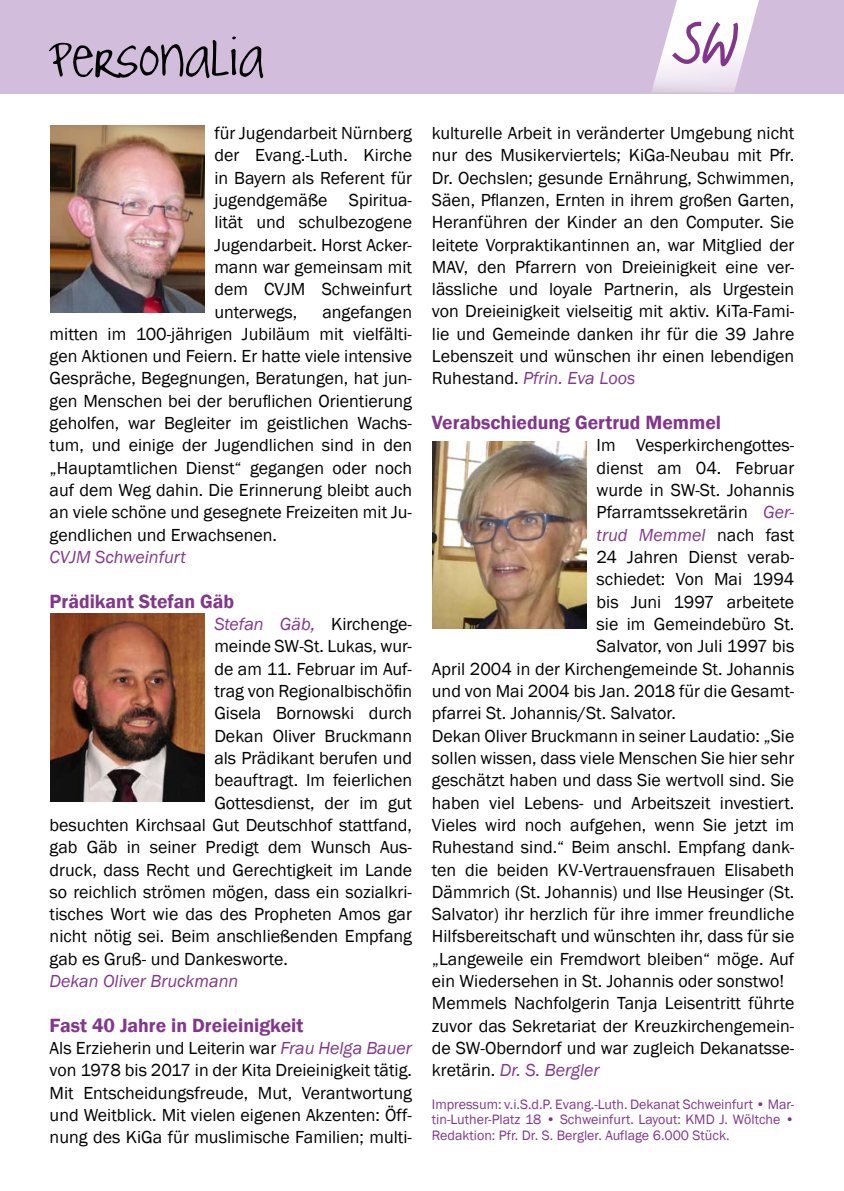
<style>
.page{position:relative;width:844px;height:1191px;background:#fff}
.page>*{position:absolute;margin:0;border:0;box-sizing:border-box;transform-origin:0 0}
.t1{font:64.4px "Joyful Juliana";color:#000}
.t2{font:600 19.6px "Franklin Gothic";color:#82368c}
.t3{font:17.85px/22.4px "Franklin Gothic";color:#000;text-align:justify}
.t4{font:italic 17.85px "Franklin Gothic";color:#82368c}
.t5{font:14px/15.8px "Franklin Gothic";color:#82368c;text-align:justify}
.s1{font-style:normal;color:#000}
.s2{font-style:italic;color:#82368c}
.s3{font-weight:600}
</style>
<div class="page">
<div style="left:0;top:0;width:843px;height:93px;background:#d3bddc"></div>
<svg style="left:652px;top:0;width:107px;height:93px"></svg>
<img style="left:50px;top:125px;width:154px;height:187px">
<img style="left:50px;top:614px;width:154px;height:187px">
<img style="left:432px;top:441px;width:154px;height:188px">
<h1 class="t1" style="left:49px;top:26px;width:216px">Personalia</h1>
<p class="t3" style="left:214px;top:122px;width:199px">für Jugendarbeit Nürnberg der Evang.-Luth. Kirche in Bayern als Referent für jugendgemäße Spiritua&shy;lität und schulbezogene Jugendarbeit. Horst Acker&shy;mann war gemeinsam mit dem CVJM Schweinfurt unterwegs,</p>
<p class="t3" style="left:50px;top:301px;width:364px;text-indent:272px">angefangen mitten im 100-jährigen Jubiläum mit vielfälti&shy;gen Aktionen und Feiern. Er hatte viele intensive Gespräche, Begegnungen, Beratungen, hat jun&shy;gen Menschen bei der beruflichen Orientierung geholfen, war Begleiter im geistlichen Wachs&shy;tum, und einige der Jugendlichen sind in den „Hauptamtlichen Dienst“ gegangen oder noch auf dem Weg dahin. Die Erinnerung bleibt auch an viele schöne und gesegnete Freizeiten mit Ju&shy;gendlichen und Erwachsenen.</p>
<p class="t4" style="left:50px;top:546px;width:138px">CVJM Schweinfurt</p>
<p class="t2" style="left:50px;top:589px;width:186px">Prädikant Stefan Gäb</p>
<p class="t4" style="left:214px;top:613px;width:199px">Stefan Gäb, <span class="s1">Kirchenge-</span></p>
<p class="t3" style="left:214px;top:635px;width:199px">meinde SW-St. Lukas, wur-</p>
<p class="t3" style="left:214px;top:658px;width:199px">de am 11. Februar im Auf-</p>
<p class="t3" style="left:214px;top:680px;width:199px">trag von Regionalbischöfin</p>
<p class="t3" style="left:214px;top:702px;width:199px">Gisela Bornowski durch</p>
<p class="t3" style="left:214px;top:725px;width:199px">Dekan Oliver Bruckmann</p>
<p class="t3" style="left:214px;top:747px;width:199px">als Prädikant berufen und</p>
<p class="t3" style="left:214px;top:769px;width:199px">beauftragt. Im feierlichen</p>
<p class="t3" style="left:214px;top:791px;width:199px">Gottesdienst, der im gut</p>
<p class="t3" style="left:50px;top:814px;width:364px">besuchten Kirchsaal Gut Deutschhof stattfand,</p>
<p class="t3" style="left:50px;top:836px;width:364px">gab Gäb in seiner Predigt dem Wunsch Aus-</p>
<p class="t3" style="left:50px;top:858px;width:364px">druck, dass Recht und Gerechtigkeit im Lande</p>
<p class="t3" style="left:50px;top:881px;width:364px">so reichlich strömen mögen, dass ein sozialkri-</p>
<p class="t3" style="left:50px;top:903px;width:364px">tisches Wort wie das des Propheten Amos gar</p>
<p class="t3" style="left:50px;top:925px;width:364px">nicht nötig sei. Beim anschließenden Empfang</p>
<p class="t3" style="left:50px;top:948px;width:240px">gab es Gruß- und Dankesworte.</p>
<p class="t4" style="left:50px;top:970px;width:190px">Dekan Oliver Bruckmann</p>
<p class="t2" style="left:50px;top:1013px;width:255px">Fast 40 Jahre in Dreieinigkeit</p>
<p class="t3" style="left:50px;top:1037px;width:364px">Als Erzieherin und Leiterin war <span class="s2">Frau Helga Bauer </span>von 1978 bis 2017 in der Kita Dreieinigkeit tätig.<br>Mit Entscheidungsfreude, Mut, Verantwortung und Weitblick. Mit vielen eigenen Akzenten: Öff&shy;nung des KiGa für muslimische Familien; multi-</p>
<p class="t3" style="left:432px;top:122px;width:364px">kulturelle Arbeit in veränderter Umgebung nicht nur des Musikerviertels; KiGa-Neubau mit Pfr.<br>Dr. Oechslen; gesunde Ernährung, Schwimmen, Säen, Pflanzen, Ernten in ihrem großen Garten, Heranführen der Kinder an den Computer. Sie leitete Vorpraktikantinnen an, war Mitglied der MAV, den Pfarrern von Dreieinigkeit eine ver&shy;lässliche und loyale Partnerin, als Urgestein von Dreieinigkeit vielseitig mit aktiv. KiTa-Fami&shy;lie und Gemeinde danken ihr für die 39 Jahre Lebenszeit und wünschen ihr einen lebendigen Ruhestand. <span class="s2">Pfrin. Eva Loos</span></p>
<p class="t2" style="left:432px;top:410px;width:291px">Verabschiedung Gertrud Memmel</p>
<p class="t3" style="left:596px;top:434px;width:199px">Im Vesperkirchengottes-</p>
<p class="t3" style="left:596px;top:457px;width:199px">dienst am 04. Februar</p>
<p class="t3" style="left:596px;top:479px;width:199px">wurde in SW-St. Johannis</p>
<p class="t3" style="left:596px;top:501px;width:199px">Pfarramtssekretärin <span class="s2">Ger-</span></p>
<p class="t4" style="left:596px;top:523px;width:199px">trud Memmel <span class="s1">nach fast</span></p>
<p class="t3" style="left:596px;top:546px;width:199px">24 Jahren Dienst verab-</p>
<p class="t3" style="left:596px;top:568px;width:199px">schiedet: Von Mai 1994</p>
<p class="t3" style="left:596px;top:591px;width:199px">bis Juni 1997 arbeitete</p>
<p class="t3" style="left:596px;top:613px;width:199px">sie im Gemeindebüro St.</p>
<p class="t3" style="left:596px;top:635px;width:199px">Salvator, von Juli 1997 bis</p>
<p class="t3" style="left:432px;top:658px;width:364px">April 2004 in der Kirchengemeinde St. Johannis</p>
<p class="t3" style="left:432px;top:680px;width:364px">und von Mai 2004 bis Jan. 2018 für die Gesamt-</p>
<p class="t3" style="left:432px;top:702px;width:245px">pfarrei St. Johannis/St. Salvator.</p>
<p class="t3" style="left:432px;top:725px;width:364px">Dekan Oliver Bruckmann in seiner Laudatio: „Sie</p>
<p class="t3" style="left:432px;top:747px;width:364px">sollen wissen, dass viele Menschen Sie hier sehr</p>
<p class="t3" style="left:432px;top:769px;width:364px">geschätzt haben und dass Sie wertvoll sind. Sie</p>
<p class="t3" style="left:432px;top:791px;width:364px">haben viel Lebens- und Arbeitszeit investiert.</p>
<p class="t3" style="left:432px;top:814px;width:364px">Vieles wird noch aufgehen, wenn Sie jetzt im</p>
<p class="t3" style="left:432px;top:836px;width:364px">Ruhestand sind.“ Beim anschl. Empfang dank-</p>
<p class="t3" style="left:432px;top:858px;width:364px">ten die beiden KV-Vertrauensfrauen Elisabeth</p>
<p class="t3" style="left:432px;top:881px;width:364px">Dämmrich (St. Johannis) und Ilse Heusinger (St.</p>
<p class="t3" style="left:432px;top:903px;width:364px">Salvator) ihr herzlich für ihre immer freundliche</p>
<p class="t3" style="left:432px;top:925px;width:364px">Hilfsbereitschaft und wünschten ihr, dass für sie</p>
<p class="t3" style="left:432px;top:948px;width:364px">„Langeweile ein Fremdwort bleiben“ möge. Auf</p>
<p class="t3" style="left:432px;top:970px;width:354px">ein Wiedersehen in St. Johannis oder sonstwo!</p>
<p class="t3" style="left:432px;top:992px;width:364px">Memmels Nachfolgerin Tanja Leisentritt führte</p>
<p class="t3" style="left:432px;top:1015px;width:364px">zuvor das Sekretariat der Kreuzkirchengemein-</p>
<p class="t3" style="left:432px;top:1037px;width:364px">de SW-Oberndorf und war zugleich Dekanatsse-</p>
<p class="t4" style="left:432px;top:1059px;width:169px"><span class="s1">kretärin.</span> Dr. S. Bergler</p>
<p class="t5" style="left:432px;top:1096px;width:364px">Impressum: v.i.S.d.P. Evang.-Luth. Dekanat Schweinfurt <span class="s3">•</span> Mar&shy;tin-Luther-Platz 18 • Schweinfurt. Layout: KMD J. Wöltche • Redaktion: Pfr. Dr. S. Bergler. Auflage 6.000 Stück.</p>
</div>
